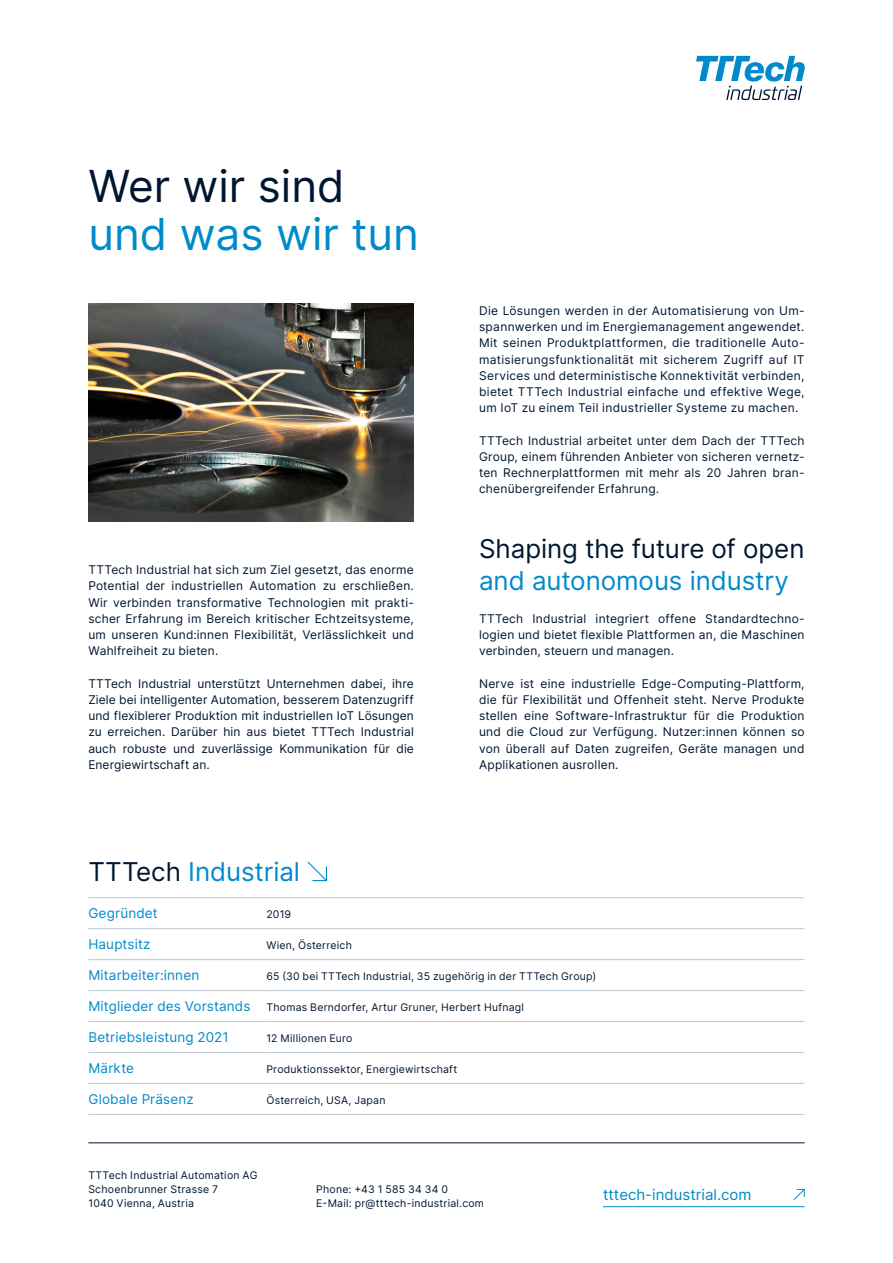
<style>
.page{position:relative;width:893px;height:1263px;background:#fff}
.page>*{position:absolute;margin:0;border:0;box-sizing:border-box;transform-origin:0 0}
.t1{font:44.25px "Inter";color:#008acb}
.t2{font:44.25px "Inter";color:#001630}
.t3{font:25.95px "Inter";letter-spacing:-.005em;color:#008acb}
.t4{font:25.95px "Inter";letter-spacing:-.005em;color:#001630}
.t5{font:15px "Inter";color:#008acb}
.t6{font:13.5px "Inter";letter-spacing:.015em;color:#008acb}
.t7{font:12px/16.2px "Inter";letter-spacing:.02em;color:#001630;text-align:justify}
.t8{font:10.5px/14.2px "Inter";letter-spacing:.025em;color:#001630}
.s1{color:#001630}
.s2{font-size:13.5px;color:#008acb}
</style>
<div class="page">
<hr style="left:88px;top:1142px;width:717px;height:1px;background:#001630">
<hr style="left:603px;top:1206px;width:202px;height:1px;background:#008acb">
<svg style="left:793px;top:1188px;width:12px;height:12px"></svg>
<svg style="left:696px;top:56px;width:109px;height:44px"></svg>
<img style="left:88px;top:303px;width:326px;height:218px">
<hr style="left:88px;top:928px;width:178px;height:1px;background:#bac8d1">
<hr style="left:266px;top:928px;width:539px;height:1px;background:#bac8d1">
<hr style="left:88px;top:959px;width:178px;height:1px;background:#bac8d1">
<hr style="left:266px;top:959px;width:539px;height:1px;background:#bac8d1">
<hr style="left:88px;top:990px;width:178px;height:1px;background:#bac8d1">
<hr style="left:266px;top:990px;width:539px;height:1px;background:#bac8d1">
<hr style="left:88px;top:1021px;width:178px;height:1px;background:#bac8d1">
<hr style="left:266px;top:1021px;width:539px;height:1px;background:#bac8d1">
<hr style="left:88px;top:1052px;width:178px;height:1px;background:#bac8d1">
<hr style="left:266px;top:1052px;width:539px;height:1px;background:#bac8d1">
<hr style="left:88px;top:1083px;width:178px;height:1px;background:#bac8d1">
<hr style="left:266px;top:1083px;width:539px;height:1px;background:#bac8d1">
<hr style="left:88px;top:897px;width:178px;height:1px;background:#bac8d1">
<hr style="left:88px;top:1114px;width:178px;height:1px;background:#bac8d1">
<hr style="left:266px;top:897px;width:539px;height:1px;background:#bac8d1">
<hr style="left:266px;top:1114px;width:539px;height:1px;background:#bac8d1">
<svg style="left:307px;top:861px;width:20px;height:21px"></svg>
<h1 class="t2" style="left:88px;top:153px;width:258px">Wer wir sind</h1>
<h1 class="t1" style="left:88px;top:202px;width:332px">und was wir tun</h1>
<p class="t7" style="left:88px;top:561px;width:327px">TTTech Industrial hat sich zum Ziel gesetzt, das enorme Potential der industriellen Automation zu erschließen.<br>Wir verbinden transformative Technologien mit prakti&shy;scher Erfahrung im Bereich kritischer Echtzeitsysteme, um unseren Kund:innen Flexibilität, Verlässlichkeit und Wahlfreiheit zu bieten.</p>
<p class="t7" style="left:88px;top:675px;width:327px">TTTech Industrial unterstützt Unternehmen dabei, ihre Ziele bei intelligenter Automation, besserem Datenzugriff und flexiblerer Produktion mit industriellen IoT Lösungen zu erreichen. Darüber hin aus bietet TTTech Industrial auch robuste und zuverlässige Kommunikation für die Energiewirtschaft an.</p>
<p class="t7" style="left:479px;top:302px;width:327px">Die Lösungen werden in der Automatisierung von Um&shy;spannwerken und im Energiemanagement angewendet.<br>Mit seinen Produktplattformen, die traditionelle Auto&shy;matisierungsfunktionalität mit sicherem Zugriff auf IT Services und deterministische Konnektivität verbinden, bietet TTTech Industrial einfache und effektive Wege, um IoT zu einem Teil industrieller Systeme zu machen.</p>
<p class="t7" style="left:479px;top:432px;width:327px">TTTech Industrial arbeitet unter dem Dach der TTTech Group, einem führenden Anbieter von sicheren vernetz&shy;ten Rechnerplattformen mit mehr als 20 Jahren bran&shy;chenübergreifender Erfahrung.</p>
<h2 class="t4" style="left:479px;top:530px;width:327px">Shaping the future of open</h2>
<h2 class="t3" style="left:479px;top:562px;width:311px">and autonomous industry</h2>
<p class="t7" style="left:479px;top:610px;width:327px">TTTech Industrial integriert offene Standardtechno&shy;logien und bietet flexible Plattformen an, die Maschinen verbinden, steuern und managen.</p>
<p class="t7" style="left:479px;top:675px;width:327px">Nerve ist eine industrielle Edge-Computing-Plattform, die für Flexibilität und Offenheit steht. Nerve Produkte stellen eine Software-Infrastruktur für die Produktion und die Cloud zur Verfügung. Nutzer:innen können so von überall auf Daten zugreifen, Geräte managen und Applikationen ausrollen.</p>
<h2 class="t3" style="left:88px;top:853px;width:213px"><span class="s1">TTTech</span> Industrial</h2>
<p class="t6" style="left:88px;top:903px;width:71px">Gegründet</p>
<p class="t8" style="left:266px;top:907px;width:26px">2019</p>
<p class="t6" style="left:88px;top:934px;width:64px">Hauptsitz</p>
<p class="t8" style="left:266px;top:938px;width:87px">Wien, Österreich</p>
<p class="t6" style="left:88px;top:965px;width:112px">Mitarbeiter:innen</p>
<p class="t8" style="left:266px;top:969px;width:331px">65 (30 bei TTTech Industrial, 35 zugehörig in der TTTech Group)</p>
<p class="t8" style="left:88px;top:1000px;width:437px"><span class="s2">Mitglieder des Vorstands</span> Thomas Berndorfer, Artur Gruner, Herbert Hufnagl</p>
<p class="t6" style="left:88px;top:1027px;width:142px">Betriebsleistung 2021</p>
<p class="t8" style="left:266px;top:1031px;width:88px">12 Millionen Euro</p>
<p class="t6" style="left:88px;top:1058px;width:47px">Märkte</p>
<p class="t8" style="left:266px;top:1061px;width:192px">Produktionssektor, Energiewirtschaft</p>
<p class="t6" style="left:88px;top:1089px;width:107px">Globale Präsenz</p>
<p class="t8" style="left:266px;top:1092px;width:121px">Österreich, USA, Japan</p>
<p class="t8" style="left:88px;top:1168px;width:171px">TTTech Industrial Automation AG<br>Schoenbrunner Strasse 7<br>1040 Vienna, Austria</p>
<p class="t8" style="left:316px;top:1182px;width:169px">Phone: +43 1 585 34 34 0<br>E-Mail: pr@tttech-industrial.com</p>
<p class="t5" style="left:603px;top:1183px;width:150px">tttech-industrial.com</p>
</div>
